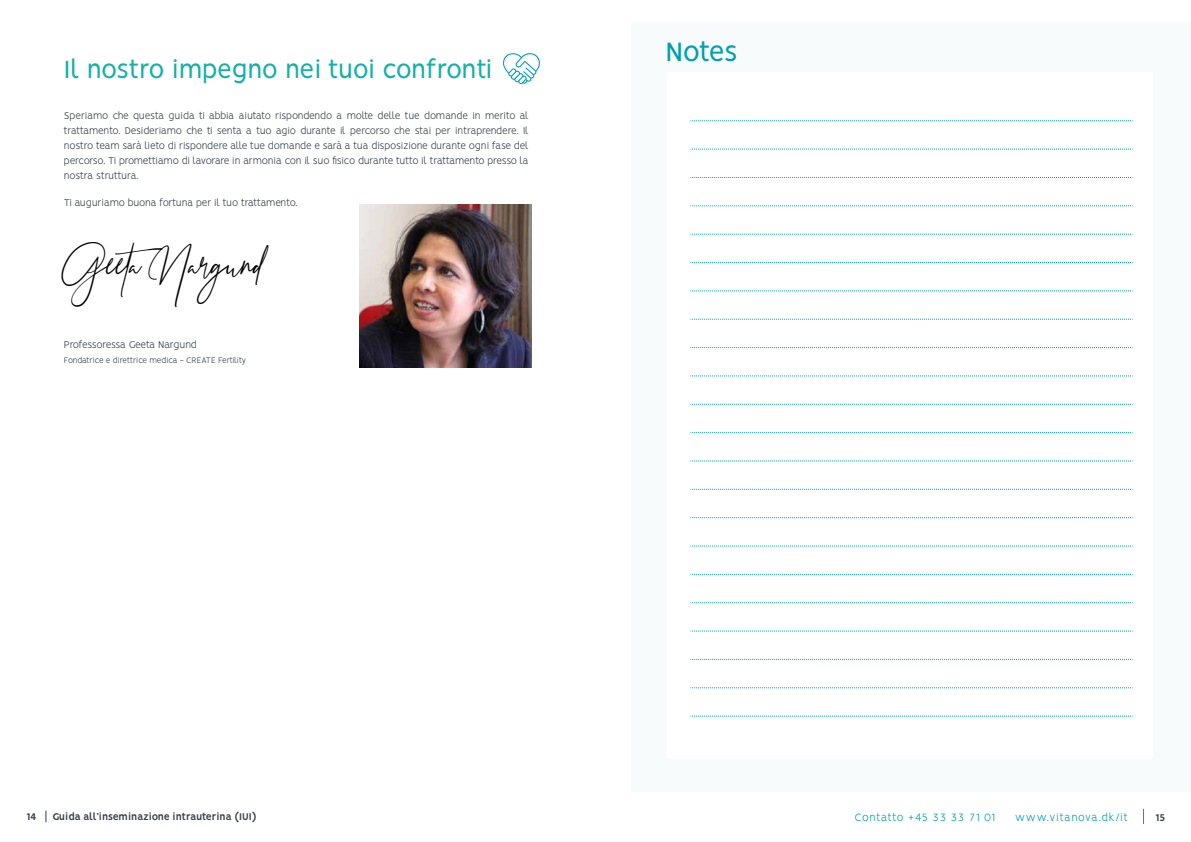
<style>
.page{position:relative;width:1191px;height:842px;background:#fff}
.page>*{position:absolute;margin:0;border:0;box-sizing:border-box;transform-origin:0 0}
.t1{font:48px "Prestige Signature Script Demo";color:#000}
.t2{font:30px "Vision";letter-spacing:-.025em;color:#00a0af}
.t3{font:28px "Vision";letter-spacing:-.02em;color:#14b1a8}
.t4{font:300 12px "Vision";letter-spacing:.05em;color:#009fa9}
.t5{font:300 12px "Vision";letter-spacing:.07em;color:#009fa9}
.t6{font:300 11px/15px "Vision";letter-spacing:-.03em;color:#333d49;text-align:justify}
.t7{font:700 11px "Vision";color:#333d49}
.t8{font:300 9px "Vision";color:#333d49}
</style>
<div class="page">
<svg style="left:1143px;top:809px;width:1px;height:15px"></svg>
<svg style="left:503px;top:53px;width:37px;height:31px"></svg>
<img style="left:360px;top:205px;width:171px;height:162px">
<div style="left:631px;top:23px;width:560px;height:769px;background:#f7fbfb"></div>
<div style="left:667px;top:73px;width:485px;height:686px;background:#fff"></div>
<svg style="left:690px;top:121px;width:443px;height:1px"></svg>
<svg style="left:690px;top:149px;width:443px;height:1px"></svg>
<svg style="left:690px;top:177px;width:443px;height:1px"></svg>
<svg style="left:690px;top:206px;width:443px;height:1px"></svg>
<svg style="left:690px;top:234px;width:443px;height:1px"></svg>
<svg style="left:690px;top:262px;width:443px;height:1px"></svg>
<svg style="left:690px;top:291px;width:443px;height:1px"></svg>
<svg style="left:690px;top:319px;width:443px;height:1px"></svg>
<svg style="left:690px;top:347px;width:443px;height:1px"></svg>
<svg style="left:690px;top:376px;width:443px;height:1px"></svg>
<svg style="left:690px;top:404px;width:443px;height:1px"></svg>
<svg style="left:690px;top:432px;width:443px;height:1px"></svg>
<svg style="left:690px;top:461px;width:443px;height:1px"></svg>
<svg style="left:690px;top:489px;width:443px;height:1px"></svg>
<svg style="left:690px;top:517px;width:443px;height:1px"></svg>
<svg style="left:690px;top:546px;width:443px;height:1px"></svg>
<svg style="left:690px;top:574px;width:443px;height:1px"></svg>
<svg style="left:690px;top:602px;width:443px;height:1px"></svg>
<svg style="left:690px;top:631px;width:443px;height:1px"></svg>
<svg style="left:690px;top:659px;width:443px;height:1px"></svg>
<svg style="left:690px;top:688px;width:443px;height:1px"></svg>
<svg style="left:690px;top:716px;width:443px;height:1px"></svg>
<h3 class="t3" style="left:64px;top:53px;width:430px">Il nostro impegno nei tuoi confronti</h3>
<p class="t6" style="left:64px;top:110px;width:466px">Speriamo che questa guida ti abbia aiutato rispondendo a molte delle tue domande in merito al trattamento. Desideriamo che ti senta a tuo agio durante il percorso che stai per intraprendere. Il nostro team sarà lieto di rispondere alle tue domande e sarà a tua disposizione durante ogni fase del percorso. Ti promettiamo di lavorare in armonia con il suo fisico durante tutto il trattamento presso la nostra struttura.</p>
<p class="t6" style="left:64px;top:196px;width:235px">Ti auguriamo buona fortuna per il tuo trattamento.</p>
<h1 class="t1" style="left:64px;top:229px;width:204px">Geeta Nargund</h1>
<p class="t6" style="left:64px;top:339px;width:134px">Professoressa Geeta Nargund</p>
<p class="t8" style="left:64px;top:355px;width:184px">Fondatrice e direttrice medica - CREATE Fertility</p>
<h2 class="t2" style="left:665px;top:35px;width:74px">Notes</h2>
<p class="t7" style="left:26px;top:810px;width:12px">14</p>
<p class="t7" style="left:52px;top:810px;width:205px">Guida all’inseminazione intrauterina (IUI)</p>
<p class="t4" style="left:854px;top:810px;width:142px">Contatto +45 33 33 71 01</p>
<p class="t5" style="left:1015px;top:810px;width:114px">www.vitanova.dk/it</p>
<p class="t7" style="left:1155px;top:811px;width:11px">15</p>
</div>
